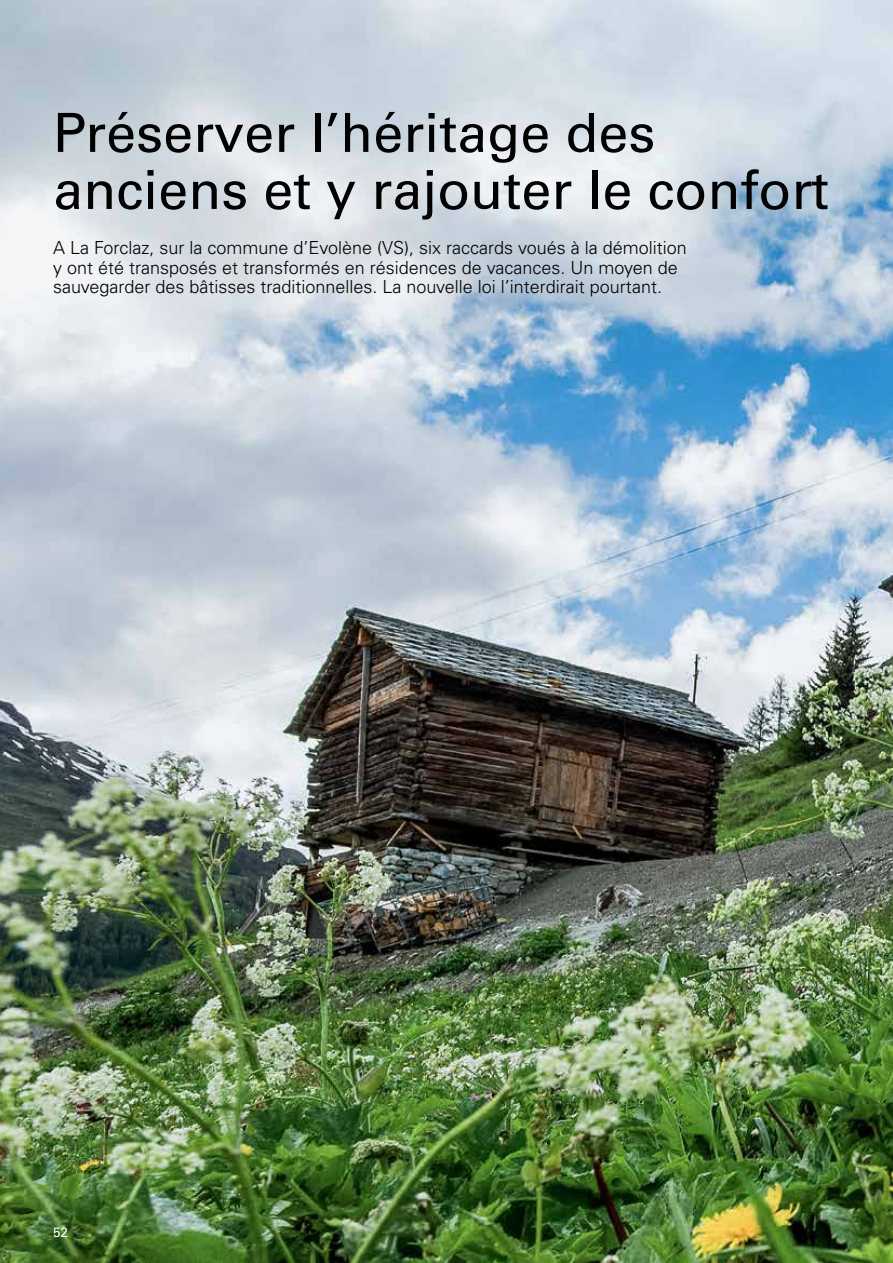
<style>
.page{position:relative;width:893px;height:1263px;background:#fff}
.page>*{position:absolute;margin:0;border:0;box-sizing:border-box;transform-origin:0 0}
.t1{font:54px/57px "Univers LT Std";color:#000}
.t2{font:300 18px/19.5px "Univers LT Std";color:#000}
.t3{font:13.5px "Univers LT Std";color:#fff}
</style>
<div class="page">
<img style="left:0;top:0;width:893px;height:1263px">
<h1 class="t1" style="left:53px;top:105px;width:777px">Préserver l’héritage des anciens et y rajouter le confort</h1>
<p class="t2" style="left:53px;top:238px;width:635px">A La Forclaz, sur la commune d’Evolène (VS), six raccards voués à la démolition y ont été transposés et transformés en résidences de vacances. Un moyen de sauvegarder des bâtisses traditionnelles. La nouvelle loi l’interdirait pourtant.</p>
<p class="t3" style="left:53px;top:1225px;width:17px">52</p>
</div>
